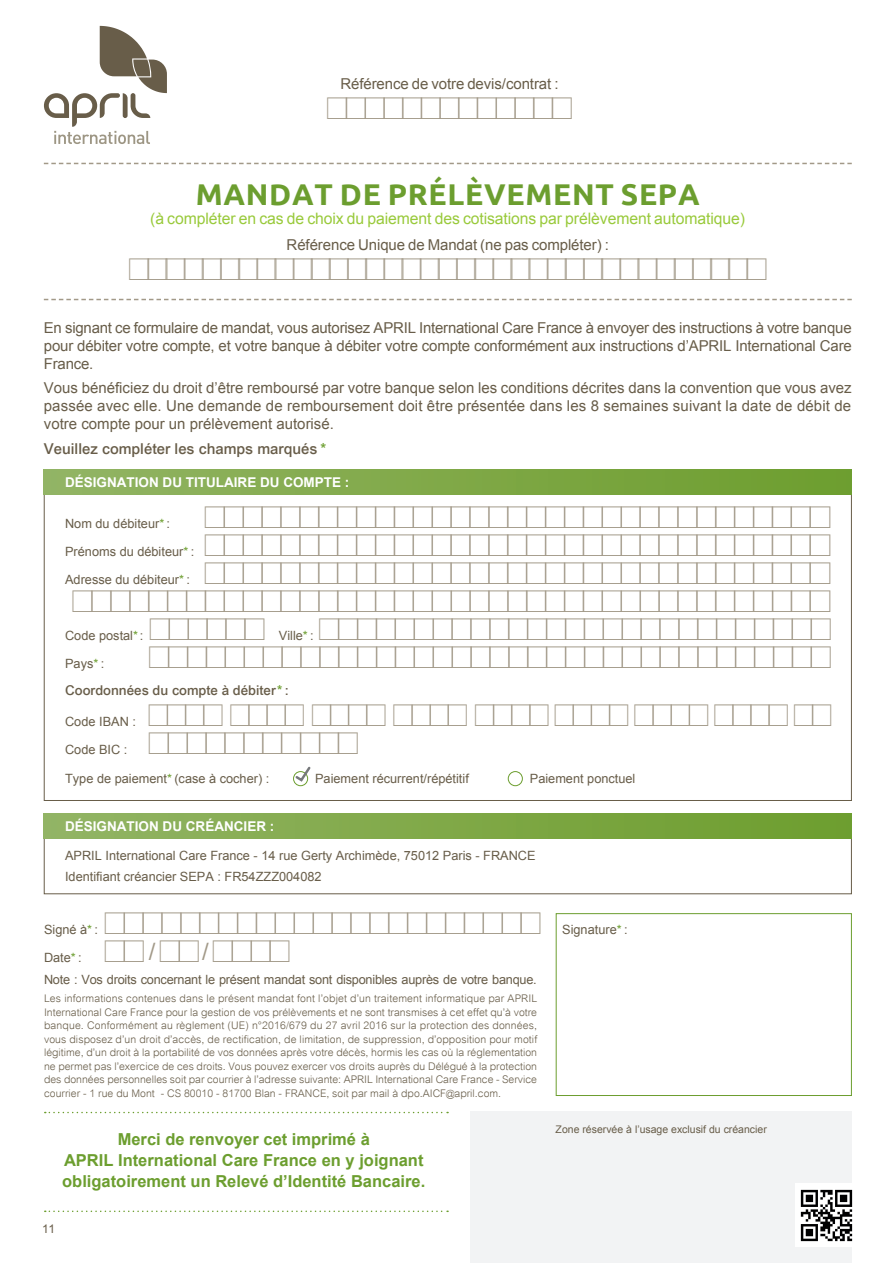
<style>
.page{position:relative;width:893px;height:1263px;background:#fff}
.page>*{position:absolute;margin:0;border:0;box-sizing:border-box;transform-origin:0 0}
.t1{font:700 30px "Ubuntu";letter-spacing:.025em;color:#6c9e2f}
.t2{font:24px "Arial";color:#a29988}
.t3{font:700 16.5px/21px "Arial";color:#6c9e2f;text-align:center}
.t4{font:15.75px "Arial";letter-spacing:-.005em;color:#99ca3b}
.t5{font:15px/18px "Arial";letter-spacing:-.005em;color:#685d49;text-align:justify}
.t6{font:500 15px "Arial";color:#685d49}
.t7{font:700 13.5px "Arial";color:#fff}
.t8{font:500 13.5px "Arial";color:#685d49}
.t9{font:12.75px/28px "Arial";color:#685d49}
.t10{font:12.75px "Arial";letter-spacing:-.02em;color:#685d49}
.t11{font:12px "Arial";color:#685d49}
.t12{font:300 10.5px/13.5px "Arial";color:#685d49;text-align:justify}
.t13{font:10.5px "Arial";color:#685d49}
.s1{color:#6c9e2f}
</style>
<div class="page">
<div style="left:44px;top:813px;width:808px;height:81px;border:1px solid #685d49"></div>
<div style="left:44px;top:813px;width:808px;height:26px;background:linear-gradient(to right,#92b464,#6d9d2d)"></div>
<div style="left:471px;top:1111px;width:381px;height:152px;background:#f2f3f4"></div>
<svg style="left:44px;top:163px;width:808px;height:1px"></svg>
<svg style="left:44px;top:299px;width:808px;height:1px"></svg>
<svg style="left:44px;top:26px;width:123px;height:118px"></svg>
<div style="left:44px;top:469px;width:808px;height:26px;background:linear-gradient(to right,#92b464,#6d9d2d)"></div>
<div style="left:293px;top:771px;width:15px;height:15px;border:1px solid #6c9e2f;border-radius:50%"></div>
<div style="left:508px;top:771px;width:15px;height:15px;border:1px solid #6c9e2f;border-radius:50%"></div>
<svg style="left:45px;top:1112px;width:403px;height:1px"></svg>
<svg style="left:45px;top:1210px;width:403px;height:2px"></svg>
<div style="left:556px;top:913px;width:296px;height:183px;border:1px solid #6c9e2f"></div>
<div style="left:795px;top:1183px;width:64px;height:64px;background:#fff"></div>
<img style="left:800px;top:1189px;width:53px;height:53px">
<svg style="left:293px;top:766px;width:18px;height:17px"></svg>
<h3 class="t5" style="left:340px;top:74px;width:220px">Référence de votre devis/contrat :</h3>
<h1 class="t1" style="left:196px;top:176px;width:505px">MANDAT DE PRÉLÈVEMENT SEPA</h1>
<h3 class="t4" style="left:150px;top:208px;width:596px">(à compléter en cas de choix du paiement des cotisations par prélèvement automatique)</h3>
<h3 class="t5" style="left:287px;top:235px;width:324px">Référence Unique de Mandat (ne pas compléter) :</h3>
<p class="t5" style="left:44px;top:318px;width:809px">En signant ce formulaire de mandat, vous autorisez APRIL International Care France à envoyer des instructions à votre banque pour débiter votre compte, et votre banque à débiter votre compte conformément aux instructions d’APRIL International Care France.</p>
<p class="t5" style="left:44px;top:379px;width:809px">Vous bénéficiez du droit d’être remboursé par votre banque selon les conditions décrites dans la convention que vous avez passée avec elle. Une demande de remboursement doit être présentée dans les 8 semaines suivant la date de débit de votre compte pour un prélèvement autorisé.</p>
<h3 class="t6" style="left:44px;top:439px;width:284px">Veuillez compléter les champs marqués <span class="s1">*</span></h3>
<p class="t7" style="left:65px;top:472px;width:286px">DÉSIGNATION DU TITULAIRE DU COMPTE :</p>
<p class="t9" style="left:65px;top:510px;width:131px">Nom du débiteur<span class="s1">*</span> :<br>Prénoms du débiteur<span class="s1">*</span> :<br>Adresse du débiteur<span class="s1">*</span> :</p>
<p class="t9" style="left:65px;top:622px;width:80px">Code postal<span class="s1">*</span>:</p>
<p class="t9" style="left:279px;top:622px;width:36px">Ville<span class="s1">*</span> :</p>
<p class="t9" style="left:65px;top:650px;width:41px">Pays<span class="s1">*</span> :</p>
<p class="t8" style="left:65px;top:682px;width:225px">Coordonnées du compte à débiter<span class="s1">*</span> :</p>
<p class="t9" style="left:65px;top:707px;width:72px">Code IBAN :<br>Code BIC :</p>
<p class="t9" style="left:65px;top:765px;width:206px">Type de paiement<span class="s1">*</span> (case à cocher) :</p>
<p class="t9" style="left:315px;top:765px;width:155px">Paiement récurrent/répétitif</p>
<p class="t9" style="left:530px;top:765px;width:107px">Paiement ponctuel</p>
<p class="t7" style="left:65px;top:817px;width:211px">DÉSIGNATION DU CRÉANCIER :</p>
<p class="t9" style="left:65px;top:845px;width:472px;line-height:21px">APRIL International Care France - 14 rue Gerty Archimède, 75012 Paris - FRANCE<br>Identifiant créancier SEPA : FR54ZZZ004082</p>
<p class="t9" style="left:44px;top:915px;width:56px">Signé à<span class="s1">*</span> :</p>
<p class="t9" style="left:562px;top:915px;width:67px">Signature<span class="s1">*</span> :</p>
<p class="t9" style="left:44px;top:943px;width:39px">Date<span class="s1">*</span> :</p>
<h2 class="t2" style="left:149px;top:935px;width:8px">/</h2>
<h2 class="t2" style="left:202px;top:935px;width:8px">/</h2>
<p class="t10" style="left:44px;top:971px;width:494px">Note : Vos droits concernant le présent mandat sont disponibles auprès de votre banque.</p>
<p class="t12" style="left:44px;top:991px;width:495px">Les informations contenues dans le présent mandat font l’objet d’un traitement informatique par APRIL International Care France pour la gestion de vos prélèvements et ne sont transmises à cet effet qu’à votre banque. Conformément au règlement (UE) n°2016/679 du 27 avril 2016 sur la protection des données, vous disposez d’un droit d’accès, de rectification, de limitation, de suppression, d’opposition pour motif légitime, d’un droit à la portabilité de vos données après votre décès, hormis les cas où la réglementation ne permet pas l’exercice de ces droits. Vous pouvez exercer vos droits auprès du Délégué à la protection des données personnelles soit par courrier à l’adresse suivante: APRIL International Care France - Service courrier - 1 rue du Mont - CS 80010 - 81700 Blan - FRANCE, soit par mail à dpo.AICF@april.com.</p>
<h3 class="t3" style="left:62px;top:1128px;width:365px">Merci de renvoyer cet imprimé à<br>APRIL International Care France en y joignant obligatoirement un Relevé d’Identité Bancaire.</h3>
<p class="t13" style="left:556px;top:1122px;width:213px">Zone réservée à l’usage exclusif du créancier</p>
<p class="t11" style="left:42px;top:1221px;width:15px">11</p>
</div>
